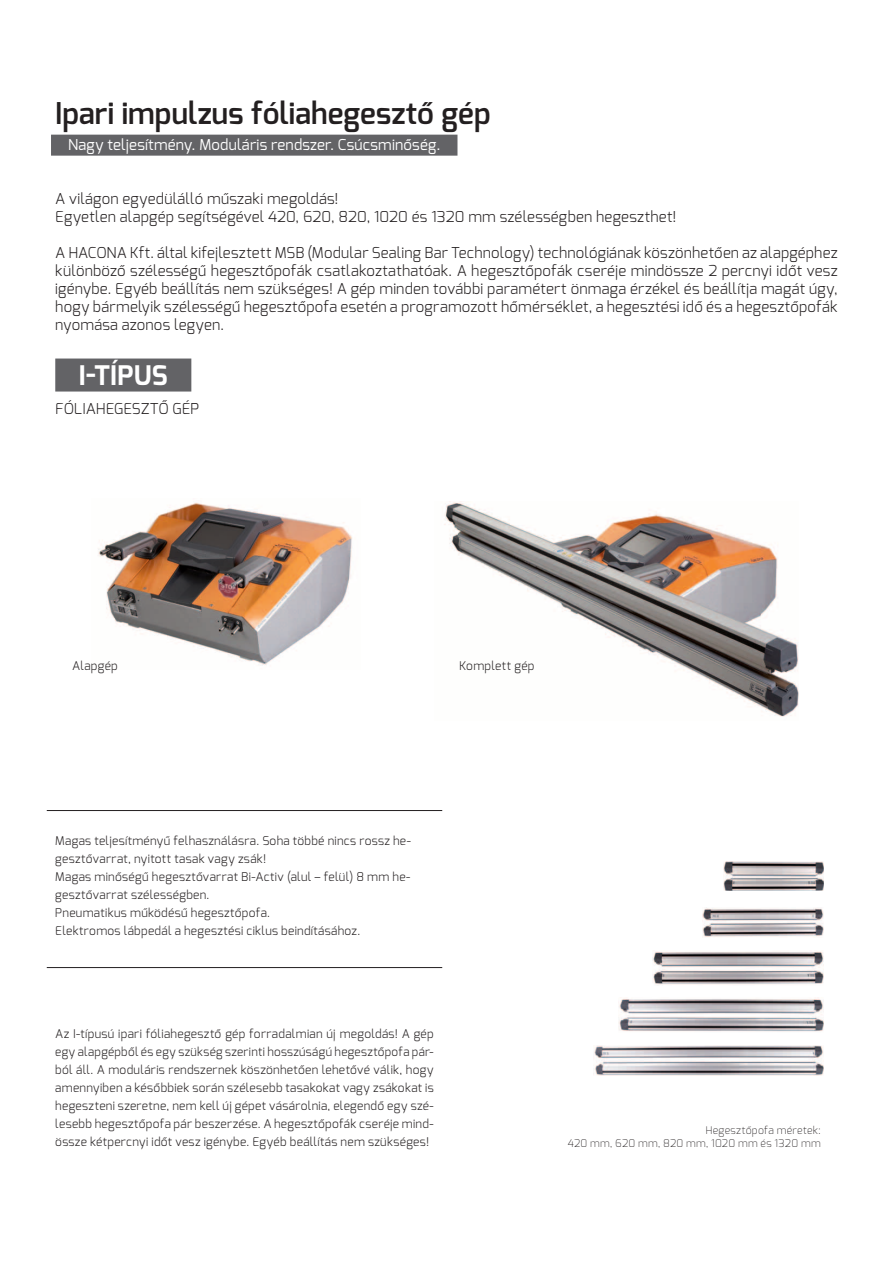
<style>
.page{position:relative;width:893px;height:1263px;background:#fff}
.page>*{position:absolute;margin:0;border:0;box-sizing:border-box;transform-origin:0 0}
.t1{font:600 30px "Exo";color:#231f20}
.t2{font:700 27px "Exo";color:#fff}
.t3{font:300 15px/18px "Exo";letter-spacing:.015em;color:#231f20}
.t4{font:15px "Exo";letter-spacing:.015em;color:#fff}
.t5{font:300 12px/18px "Exo";letter-spacing:.025em;color:#231f20}
.t6{font:200 10.5px/12.6px "Exo";letter-spacing:.025em;color:#231f20;text-align:right}
</style>
<div class="page">
<img style="left:98px;top:502px;width:255px;height:163px">
<img style="left:444px;top:501px;width:355px;height:216px">
<img style="left:594px;top:1045px;width:230px;height:31px">
<img style="left:618px;top:999px;width:206px;height:33px">
<img style="left:652px;top:951px;width:172px;height:34px">
<img style="left:702px;top:908px;width:122px;height:29px">
<img style="left:723px;top:861px;width:101px;height:30px">
<div style="left:51px;top:135px;width:406px;height:21px;background:#636366"></div>
<div style="left:55px;top:358px;width:136px;height:33px;background:#636366"></div>
<hr style="left:47px;top:810px;width:395px;height:1px;background:#231f20">
<hr style="left:47px;top:967px;width:395px;height:1px;background:#231f20">
<h1 class="t1" style="left:55px;top:94px;width:437px">Ipari impulzus fóliahegesztő gép</h1>
<p class="t4" style="left:68px;top:135px;width:374px">Nagy teljesítmény. Moduláris rendszer. Csúcsminőség.</p>
<p class="t3" style="left:55px;top:190px;width:623px">A világon egyedülálló műszaki megoldás!<br>Egyetlen alapgép segítségével 420, 620, 820, 1020 és 1320 mm szélességben hegeszthet!</p>
<p class="t3" style="left:55px;top:244px;width:784px;text-align:justify">A HACONA Kft. által kifejlesztett MSB (Modular Sealing Bar Technology) technológiának köszönhetően az alapgéphez különböző szélességű hegesztőpofák csatlakoztathatóak. A hegesztőpofák cseréje mindössze 2 percnyi időt vesz igénybe. Egyéb beállítás nem szükséges! A gép minden további paramétert önmaga érzékel és beállítja magát úgy, hogy bármelyik szélességű hegesztőpofa esetén a programozott hőmérséklet, a hegesztési idő és a hegesztőpofák nyomása azonos legyen.</p>
<h2 class="t2" style="left:79px;top:358px;width:72px">I-tÍpUS</h2>
<p class="t3" style="left:55px;top:400px;width:36px">fóliahe</p>
<p class="t3" style="left:114px;top:400px;width:85px">gesztő gép</p>
<p class="t5" style="left:72px;top:657px;width:47px">Alapgép</p>
<p class="t5" style="left:459px;top:657px;width:77px">Komplett gép</p>
<p class="t5" style="left:55px;top:832px;width:357px">Magas teljesítményű felhasználásra. Soha többé nincs rossz he&shy;gesztővarrat, nyitott tasak vagy zsák!<br>Magas minőségű hegesztővarrat Bi-Activ (alul – felül) 8 mm he&shy;gesztővarrat szélességben.<br>Pneumatikus működésű hegesztőpofa.<br>Elektromos lábpedál a hegesztési ciklus beindításához.</p>
<p class="t5" style="left:55px;top:1025px;width:380px;text-align:justify">Az I-típusú ipari fóliahegesztő gép forradalmian új megoldás! A gép egy alapgépből és egy szükség szerinti hosszúságú hegesztőpofa pár&shy;ból áll. A moduláris rendszernek köszönhetően lehetővé válik, hogy amennyiben a későbbiek során szélesebb tasakokat vagy zsákokat is hegeszteni szeretne, nem kell új gépet vásárolnia, elegendő egy szé&shy;lesebb hegesztőpofa pár beszerzése. A hegesztőpofák cseréje mind&shy;össze kétpercnyi időt vesz igénybe. Egyéb beállítás nem szükséges!</p>
<p class="t6" style="left:568px;top:1124px;width:254px">Hegesztőpofa méretek:<br>420 mm, 620 mm, 820 mm, 1020 mm és 1320 mm</p>
</div>
